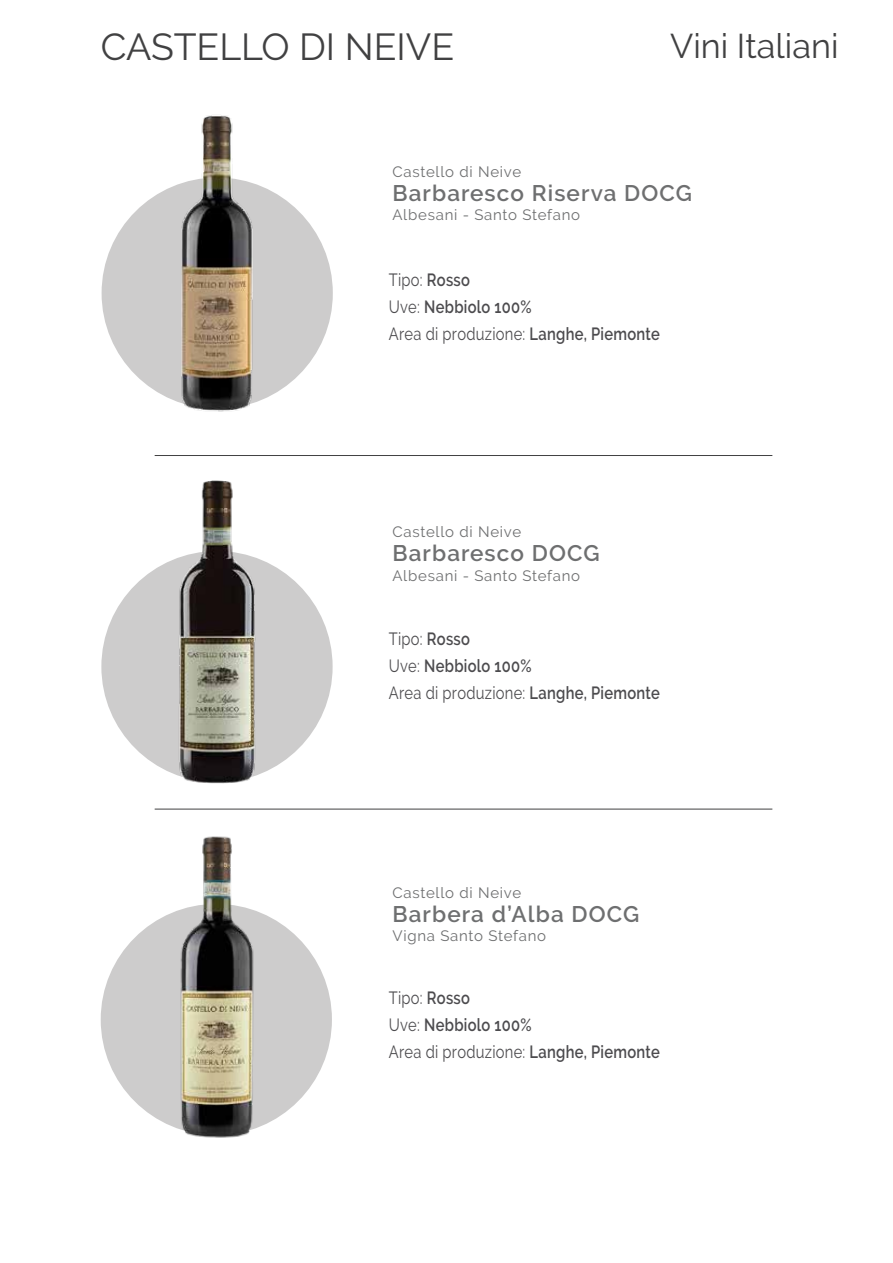
<style>
.page{position:relative;width:893px;height:1263px;background:#fff}
.page>*{position:absolute;margin:0;border:0;box-sizing:border-box;transform-origin:0 0}
.t1{font:37.5px "Raleway";color:#414142}
.t2{font:34.2px "Raleway";color:#414142}
.t3{font:600 22.5px "Raleway";letter-spacing:.05em;color:#6e6f70}
.t4{font:600 17.7px/27px "Raleway";letter-spacing:.02em;color:#4c4b4e;scale:.83 1}
.t5{font:15px "Raleway";letter-spacing:.05em;color:#6e6f70}
.s1{font-weight:400}
</style>
<div class="page">
<hr style="left:155px;top:455px;width:617px;height:1px;background:#414142">
<hr style="left:155px;top:809px;width:617px;height:1px;background:#414142">
<img style="left:101px;top:115px;width:232px;height:297px">
<img style="left:101px;top:455px;width:334px;height:355px">
<img style="left:100px;top:762px;width:334px;height:376px">
<h1 class="t1" style="left:101px;top:25px;width:355px">CASTELLO DI NEIVE</h1>
<h2 class="t2" style="left:670px;top:26px;width:170px">Vini Italiani</h2>
<p class="t5" style="left:392px;top:163px;width:130px">Castello di Neive</p>
<p class="t3" style="left:392px;top:180px;width:301px">Barbaresco Riserva DOCG</p>
<p class="t5" style="left:392px;top:206px;width:189px">Albesani - Santo Stefano</p>
<p class="t4" style="left:389px;top:266px;width:328px"><span class="s1">Tipo:</span> Rosso<br><span class="s1">Uve:</span> Nebbiolo 100%<br><span class="s1">Area di produzione:</span> Langhe, Piemonte</p>
<p class="t5" style="left:392px;top:523px;width:130px">Castello di Neive</p>
<p class="t3" style="left:392px;top:540px;width:209px">Barbaresco DOCG</p>
<p class="t5" style="left:392px;top:567px;width:189px">Albesani - Santo Stefano</p>
<p class="t4" style="left:389px;top:625px;width:328px"><span class="s1">Tipo:</span> Rosso<br><span class="s1">Uve:</span> Nebbiolo 100%<br><span class="s1">Area di produzione:</span> Langhe, Piemonte</p>
<p class="t5" style="left:392px;top:884px;width:130px">Castello di Neive</p>
<p class="t3" style="left:392px;top:901px;width:248px">Barbera d’Alba DOCG</p>
<p class="t5" style="left:392px;top:927px;width:155px">Vigna Santo Stefano</p>
<p class="t4" style="left:389px;top:984px;width:328px"><span class="s1">Tipo:</span> Rosso<br><span class="s1">Uve:</span> Nebbiolo 100%<br><span class="s1">Area di produzione:</span> Langhe, Piemonte</p>
</div>
